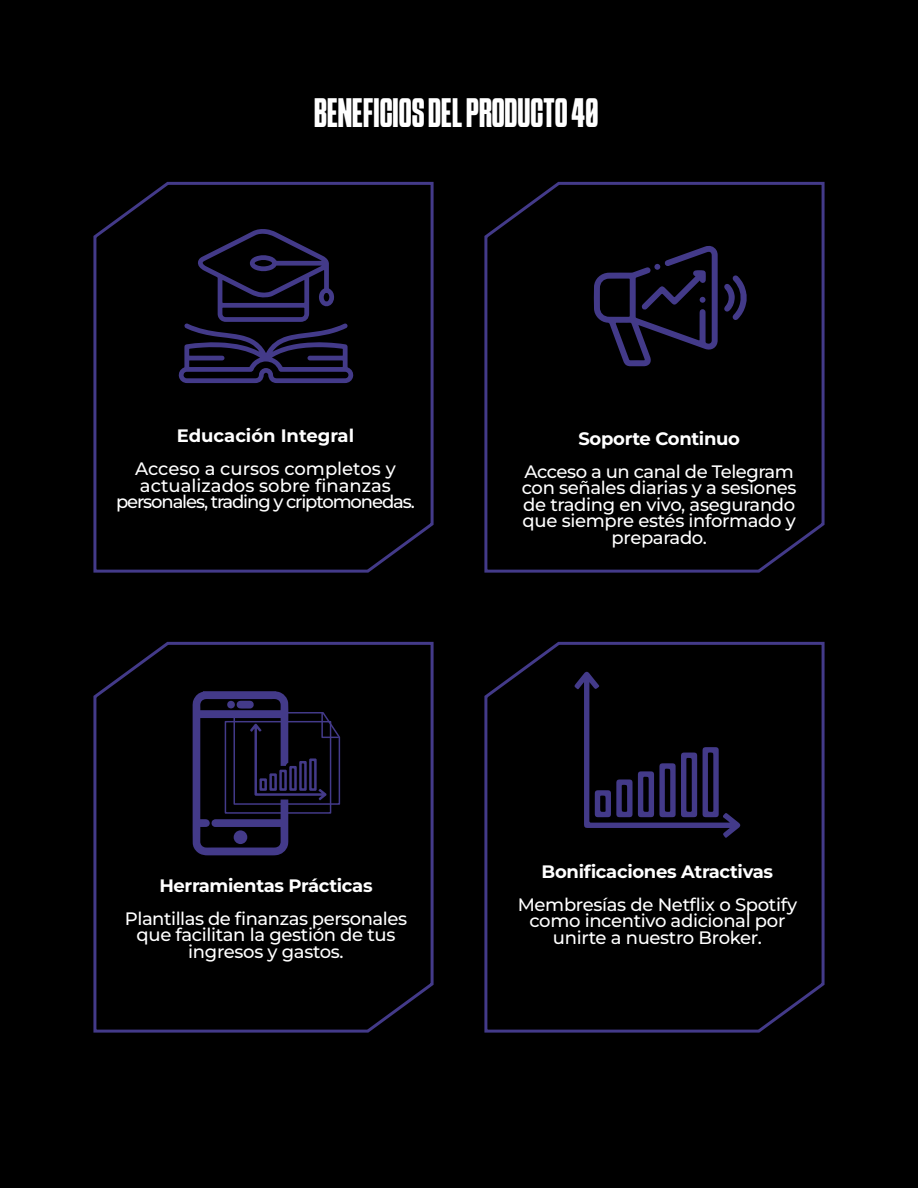
<style>
.page{position:relative;width:918px;height:1188px;background:#000}
.page>*{position:absolute;margin:0;border:0;box-sizing:border-box;transform-origin:0 0}
.t1{font:condensed 36px "SCHABO";color:#fff}
.t2{font:500 18px/16.5px "Montserrat";letter-spacing:-.02em;color:#fff;text-align:center}
.t3{font:700 18px "Montserrat";letter-spacing:-.02em;color:#fff}
.t4{font:700 18px "Montserrat";color:#fff}
</style>
<div class="page">
<svg style="left:93px;top:181px;width:341px;height:392px"></svg>
<svg style="left:484px;top:181px;width:341px;height:392px"></svg>
<svg style="left:93px;top:641px;width:341px;height:392px"></svg>
<svg style="left:484px;top:641px;width:341px;height:392px"></svg>
<svg style="left:574px;top:671px;width:167px;height:167px"></svg>
<svg style="left:724px;top:275px;width:23px;height:45px"></svg>
<svg style="left:594px;top:245px;width:124px;height:121px"></svg>
<svg style="left:178px;top:229px;width:176px;height:154px"></svg>
<h1 class="t1" style="left:314px;top:91px;width:286px">BENEFICIOS DEL PRODUCTO 40</h1>
<p class="t4" style="left:177px;top:423px;width:179px">Educación Integral</p>
<p class="t2" style="left:116px;top:460px;width:300px">Acceso a cursos completos y actualizados sobre finanzas personales, trading y criptomonedas.</p>
<p class="t3" style="left:578px;top:425px;width:163px">Soporte Continuo</p>
<p class="t2" style="left:522px;top:462px;width:276px">Acceso a un canal de Telegram con señales diarias y a sesiones de trading en vivo, asegurando que siempre estés informado y preparado.</p>
<p class="t3" style="left:159px;top:872px;width:215px">Herramientas Prácticas</p>
<p class="t2" style="left:125px;top:909px;width:284px">Plantillas de finanzas personales que facilitan la gestión de tus ingresos y gastos.</p>
<p class="t3" style="left:542px;top:859px;width:233px">Bonificaciones Atractivas</p>
<p class="t2" style="left:518px;top:896px;width:281px">Membresías de Netflix o Spotify como incentivo adicional por unirte a nuestro Broker.</p>
</div>
